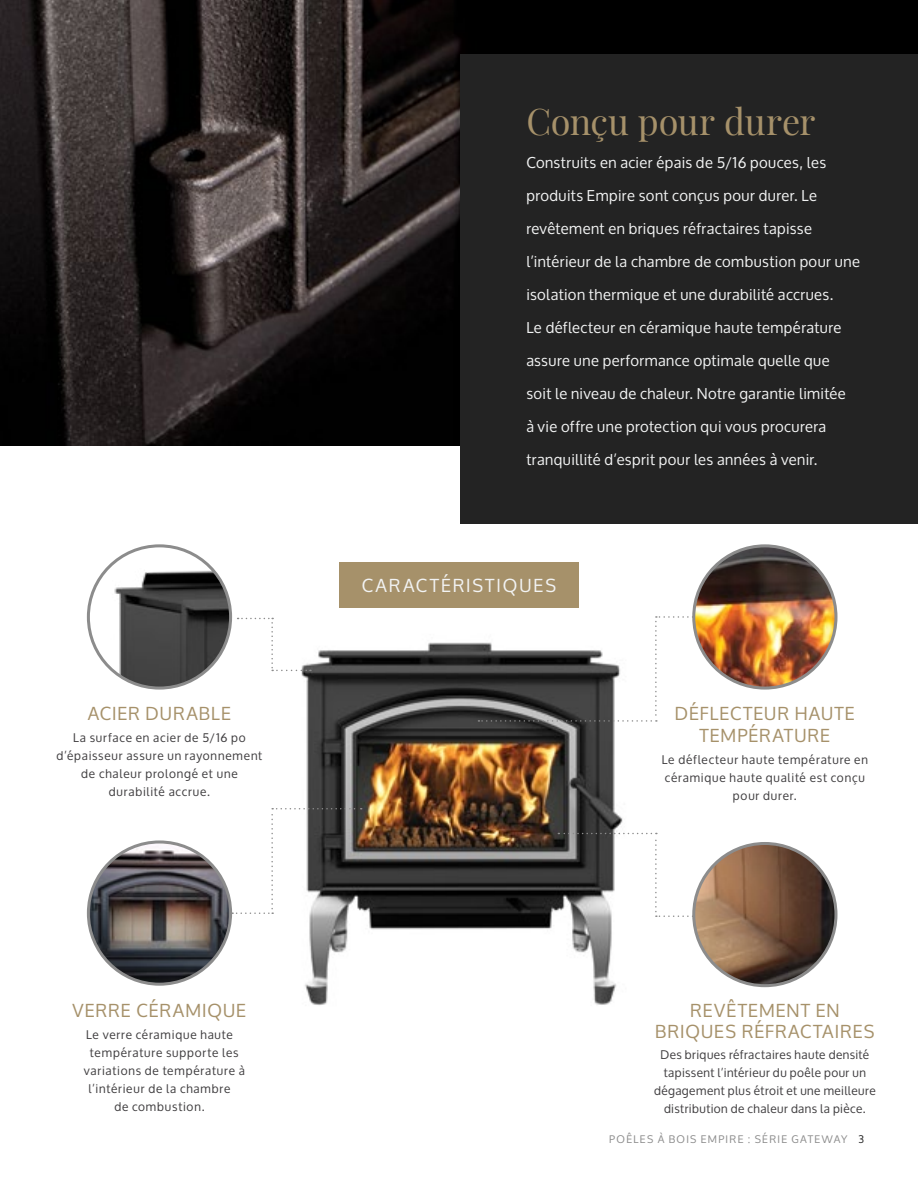
<style>
.page{position:relative;width:918px;height:1188px;background:#fff}
.page>*{position:absolute;margin:0;border:0;box-sizing:border-box;transform-origin:0 0}
.t1{font:36px "Playfair Display";letter-spacing:-.01em;color:#a6916a}
.t2{font:18px/21px "Oxygen";letter-spacing:.055em;color:#a6916a;text-align:center}
.t3{font:18px "Oxygen";letter-spacing:.11em;color:#f2f3f3}
.t4{font:15px "Oxygen";letter-spacing:.025em;color:#f2f3f3}
.t5{font:12px/18px "Oxygen";letter-spacing:.06em;color:#3f3d3f;text-align:center}
.t6{font:12px/18px "Oxygen";letter-spacing:.035em;color:#3f3d3f;text-align:center}
.t7{font:10.5px "Oxygen";letter-spacing:.125em;color:#8c8c8c}
.s1{color:#232323}
</style>
<div class="page">
<img style="left:0;top:0;width:918px;height:446px">
<div style="left:460px;top:54px;width:458px;height:469px;background:#232323"></div>
<img style="left:301px;top:642px;width:337px;height:364px">
<img style="left:88px;top:842px;width:143px;height:142px;border-radius:71px">
<div style="left:87px;top:840px;width:145px;height:146px;border:3px solid #8c8c8c;border-radius:50%"></div>
<img style="left:88px;top:546px;width:143px;height:142px;border-radius:71px">
<div style="left:87px;top:544px;width:145px;height:146px;border:3px solid #8c8c8c;border-radius:50%"></div>
<img style="left:694px;top:546px;width:142px;height:142px;border-radius:71px">
<div style="left:692px;top:544px;width:145px;height:146px;border:3px solid #8c8c8c;border-radius:50%"></div>
<img style="left:694px;top:843px;width:142px;height:143px;border-radius:71px">
<div style="left:692px;top:842px;width:145px;height:145px;border:3px solid #8c8c8c;border-radius:50%"></div>
<svg style="left:238px;top:618px;width:73px;height:53px"></svg>
<svg style="left:232px;top:808px;width:130px;height:106px"></svg>
<svg style="left:558px;top:833px;width:136px;height:84px"></svg>
<svg style="left:478px;top:616px;width:216px;height:106px"></svg>
<div style="left:339px;top:562px;width:240px;height:45px;background:#a6916a"></div>
<p class="t2" style="left:88px;top:704px;width:145px">ACIER DURABLE</p>
<p class="t5" style="left:57px;top:729px;width:207px">La surface en acier de 5/16 po d’épaisseur assure un rayonnement de chaleur prolongé et une durabilité accrue.</p>
<p class="t2" style="left:73px;top:1001px;width:175px">VERRE CÉRAMIQUE</p>
<p class="t5" style="left:86px;top:1026px;width:148px">Le verre céramique haute</p>
<p class="t5" style="left:90px;top:1044px;width:150px">température supporte les</p>
<p class="t5" style="left:84px;top:1062px;width:163px">variations de température à</p>
<p class="t5" style="left:89px;top:1080px;width:143px">l’intérieur de la chambre</p>
<p class="t5" style="left:114px;top:1098px;width:92px">de combustion.</p>
<h1 class="t1" style="left:526px;top:93px;width:291px">Conçu pour durer</h1>
<p class="t4" style="left:526px;top:154px;width:301px">Construits en acier épais de 5/16 pouces, les</p>
<p class="t4" style="left:526px;top:187px;width:292px">produits Empire sont conçus pour durer. Le</p>
<p class="t4" style="left:526px;top:220px;width:287px">revêtement en briques réfractaires tapisse</p>
<p class="t4" style="left:526px;top:253px;width:335px">l’intérieur de la chambre de combustion pour une</p>
<p class="t4" style="left:526px;top:286px;width:309px">isolation thermique et une durabilité accrues.</p>
<p class="t4" style="left:526px;top:319px;width:317px">Le déflecteur en céramique haute température</p>
<p class="t4" style="left:526px;top:352px;width:305px">assure une performance optimale quelle que</p>
<p class="t4" style="left:526px;top:385px;width:321px">soit le niveau de chaleur. Notre garantie limitée</p>
<p class="t4" style="left:526px;top:418px;width:301px">à vie offre une protection qui vous procurera</p>
<p class="t4" style="left:526px;top:451px;width:293px">tranquillité d’esprit pour les années à venir.</p>
<p class="t3" style="left:362px;top:575px;width:196px">CARACTÉRISTIQUES</p>
<p class="t2" style="left:675px;top:704px;width:182px">DÉFLECTEUR HAUTE<br>TEMPÉRATURE</p>
<p class="t5" style="left:662px;top:751px;width:208px">Le déflecteur haute température en céramique haute qualité est conçu pour durer.</p>
<p class="t2" style="left:655px;top:1001px;width:221px">REVÊTEMENT EN<br>BRIQUES RÉFRACTAIRES</p>
<p class="t6" style="left:654px;top:1045px;width:223px">Des briques réfractaires haute densité tapissent l’intérieur du poêle pour un dégagement plus étroit et une meilleure distribution de chaleur dans la pièce.</p>
<p class="t7" style="left:609px;top:1133px;width:256px">POÊLES À BOIS EMPIRE : SÉRIE GATEWAY <span class="s1">3</span></p>
</div>
